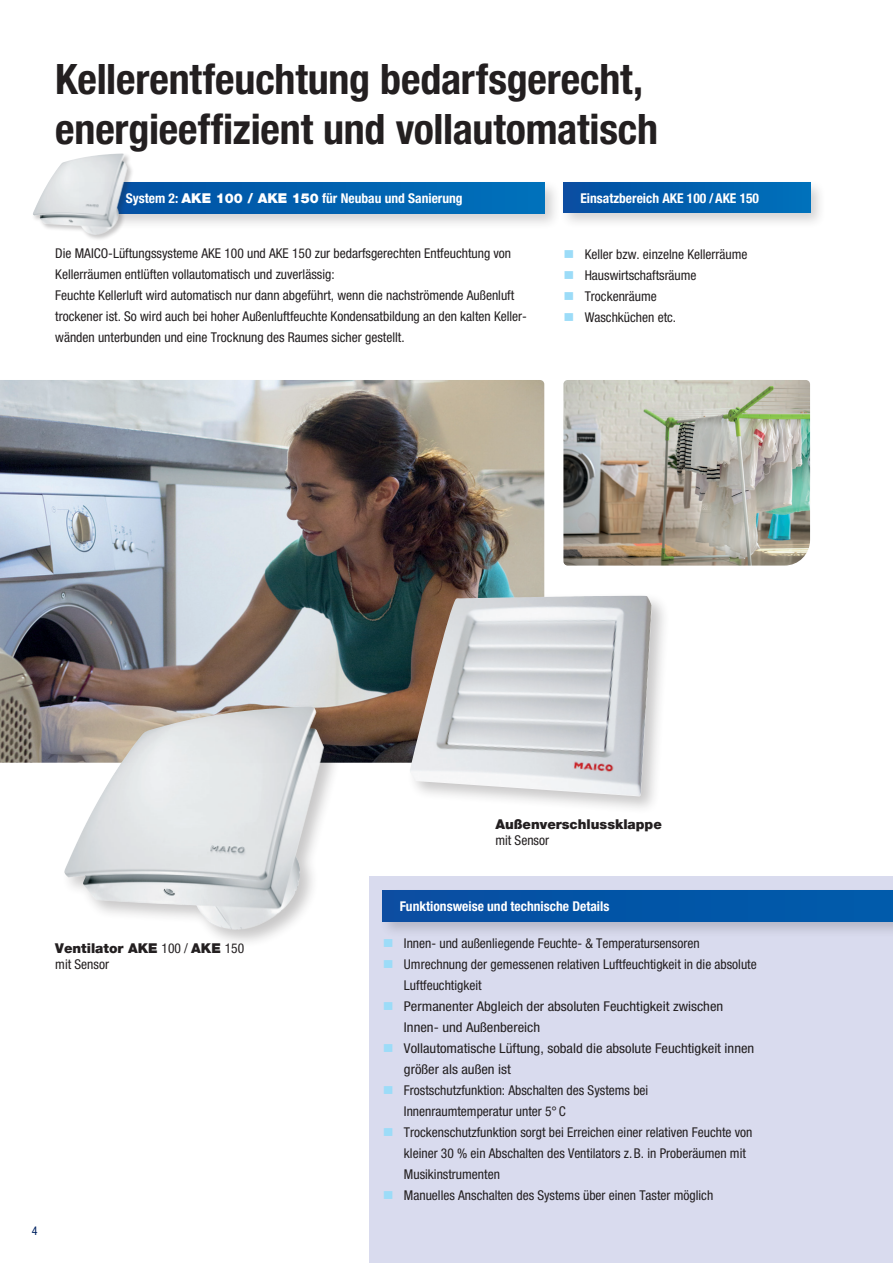
<style>
.page{position:relative;width:893px;height:1263px;background:#fff}
.page>*{position:absolute;margin:0;border:0;box-sizing:border-box;transform-origin:0 0}
.t1{font:700 condensed 42px/50.4px "Helvetica Neue LTW1 G";letter-spacing:-.005em;color:#231f20}
.t2{font:condensed 13.5px/21px "Helvetica Neue LTW1 G";color:#231f20}
.t3{font:condensed 13.5px/21px "Helvetica Neue LTW1 G";color:#231f20;scale:1.08 1}
.t4{font:700 condensed 13.5px "Helvetica Neue LTW1 G";color:#fff}
.t5{font:900 13.5px "Helvetica Neue LT Com";color:#231f20}
.t6{font:condensed 12px "Helvetica Neue LT Std";color:#002361}
.s1{font-family:"Helvetica Neue LT Com";font-weight:900;font-stretch:normal}
.s2{color:#9cdcf8}
.s3{font-family:"Helvetica Neue LTW1 G";font-weight:400;font-stretch:condensed}
</style>
<div class="page">
<div style="left:370px;top:876px;width:523px;height:387px;background:#d9dbee"></div>
<div style="left:379px;top:887px;width:514px;height:51px;background:#231f20;opacity:.2"></div>
<div style="left:383px;top:891px;width:510px;height:30px;background:#0155a6"></div>
<img style="left:563px;top:380px;width:247px;height:186px">
<div style="left:560px;top:179px;width:266px;height:50px;background:#231f20;opacity:.2"></div>
<div style="left:563px;top:183px;width:247px;height:30px;background:linear-gradient(to right,#054ea1,#0072bb)"></div>
<img style="left:0;top:380px;width:544px;height:383px">
<div style="left:61px;top:703px;width:282px;height:246px;background:#231f20;opacity:.25"></div>
<img style="left:64px;top:706px;width:260px;height:224px">
<div style="left:406px;top:592px;width:265px;height:223px;background:#231f20;opacity:.25"></div>
<img style="left:409px;top:596px;width:243px;height:200px">
<div style="left:76px;top:179px;width:485px;height:51px;background:#231f20;opacity:.2"></div>
<svg style="left:134px;top:183px;width:410px;height:30px;background:#0061af"></svg>
<div style="left:32px;top:152px;width:102px;height:90px;background:#231f20;opacity:.25"></div>
<img style="left:33px;top:153px;width:95px;height:82px">
<h1 class="t1" style="left:55px;top:54px;width:604px">Kellerentfeuchtung bedarfsgerecht, energieeffizient und vollautomatisch</h1>
<p class="t4" style="left:126px;top:190px;width:338px">System 2: <span class="s1">AKE 100 / AKE 150</span> für Neubau und Sanierung</p>
<p class="t2" style="left:55px;top:243px;width:473px">Die MAICO-Lüftungssysteme AKE 100 und AKE 150 zur bedarfsgerechten Entfeuchtung von Kellerräumen entlüften vollautomatisch und zuverlässig:<br>Feuchte Kellerluft wird automatisch nur dann abgeführt, wenn die nachströmende Außenluft trockener ist. So wird auch bei hoher Außenluftfeuchte Kondensatbildung an den kalten Keller&shy;wänden unterbunden und eine Trocknung des Raumes sicher gestellt.</p>
<p class="t4" style="left:580px;top:190px;width:180px">Einsatzbereich AKE 100 /AKE 150</p>
<p class="t2" style="left:563px;top:244px;width:186px"><span class="s2">■</span> Keller bzw. einzelne Kellerräume</p>
<p class="t2" style="left:563px;top:265px;width:135px"><span class="s2">■</span> Hauswirtschaftsräume</p>
<p class="t2" style="left:563px;top:286px;width:95px"><span class="s2">■</span> Trockenräume</p>
<p class="t2" style="left:563px;top:307px;width:114px"><span class="s2">■</span> Waschküchen etc.</p>
<p class="t5" style="left:55px;top:940px;width:190px">Ventilator AKE <span class="s3">100 /</span> AKE <span class="s3">150</span></p>
<p class="t2" style="left:55px;top:954px;width:55px">mit Sensor</p>
<p class="t6" style="left:32px;top:1224px;width:7px">4</p>
<p class="t5" style="left:495px;top:816px;width:168px">Außenverschlussklappe</p>
<p class="t2" style="left:495px;top:830px;width:55px">mit Sensor</p>
<p class="t4" style="left:400px;top:898px;width:211px">Funktionsweise und technische Details</p>
<p class="t2" style="left:383px;top:932px;width:318px"><span class="s2">■</span> Innen- und außenliegende Feuchte- &amp; Temperatursensoren</p>
<p class="t2" style="left:404px;top:953px;width:354px;text-indent:-21px"><span class="s2">■</span> Umrechnung der gemessenen relativen Luftfeuchtigkeit in die absolute<br>Luftfeuchtigkeit</p>
<p class="t3" style="left:404px;top:995px;width:297px;text-indent:-21px"><span class="s2">■</span> Permanenter Abgleich der absoluten Feuchtigkeit zwischen<br>Innen- und Außenbereich</p>
<p class="t3" style="left:404px;top:1037px;width:326px;text-indent:-21px"><span class="s2">■</span> Vollautomatische Lüftung, sobald die absolute Feuchtigkeit innen größer als außen ist</p>
<p class="t2" style="left:404px;top:1079px;width:246px;text-indent:-21px"><span class="s2">■</span> Frostschutzfunktion: Abschalten des Systems bei<br>Innenraumtemperatur unter 5°C</p>
<p class="t2" style="left:404px;top:1121px;width:350px;text-indent:-21px"><span class="s2">■</span> Trockenschutzfunktion sorgt bei Erreichen einer relativen Feuchte von kleiner 30 % ein Abschalten des Ventilators z.B. in Proberäumen mit<br>Musikinstrumenten</p>
<p class="t2" style="left:383px;top:1184px;width:332px"><span class="s2">■</span> Manuelles Anschalten des Systems über einen Taster möglich</p>
</div>
